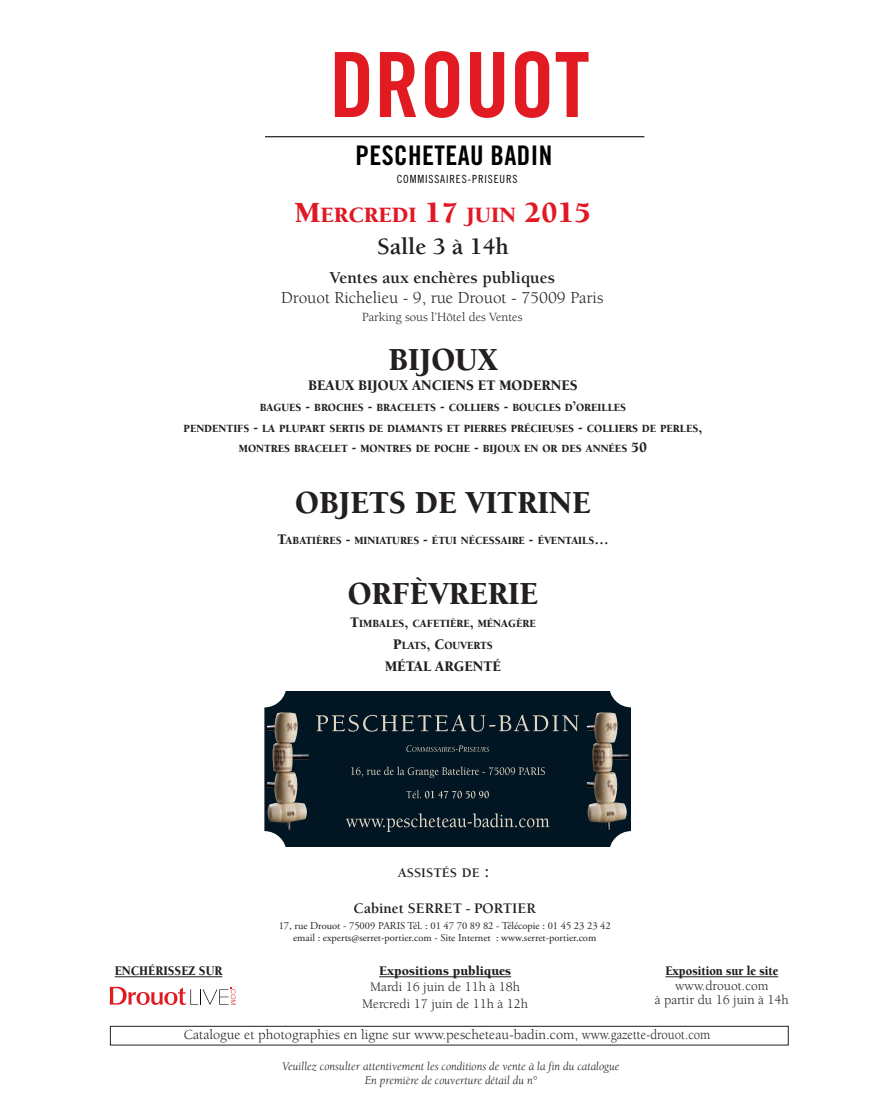
<style>
.page{position:relative;width:881px;height:1113px;background:#fff}
.page>*{position:absolute;margin:0;border:0;box-sizing:border-box;transform-origin:0 0}
.t1{font:90px "Trade Gothic LT Std Bd Cn 20";color:#e21a22}
.t2{font:900 33px "Berkeley";color:#231f20;scale:.95 1}
.t3{font:27px "Trade Gothic LT Std Bd Cn 20";letter-spacing:.015em;color:#000}
.t4{font:700 24px "Berkeley";color:#231f20}
.t5{font:900 22.5px "Berkeley";color:#e01925}
.t6{font:17.25px "Berkeley";color:#231f20}
.t7{font:700 17.25px "Berkeley";color:#231f20}
.t8{font:900 15px "Berkeley";color:#231f20;scale:.95 1}
.t9{font:700 15px "Berkeley";color:#231f20}
.t10{font:14.25px "Berkeley";color:#231f20}
.t11{font:13.5px/16.2px "Berkeley";color:#231f20;text-align:center}
.t12{font:900 13.5px "Berkeley";color:#231f20;scale:.9 1}
.t13{font:900 13.5px "Berkeley";color:#231f20}
.t14{font:700 13.5px "Berkeley";color:#231f20}
.t15{font:12.9px "Berkeley";color:#231f20}
.t16{font:italic 12px/14.4px "Berkeley";color:#231f20;text-align:center}
.t17{font:900 11.25px/20.7px "Berkeley";color:#231f20;text-align:center;scale:.95 1}
.t18{font:11.25px "Trade Gothic LT Std Cn 18";letter-spacing:.075em;color:#000}
.t19{font:10.5px/12.6px "Adobe Garamond Pro";color:#231f20;text-align:center}
.s1{font-size:30px}
.s2{font-size:15px}
.s3{font-size:18px}
</style>
<div class="page">
<div style="left:110px;top:1026px;width:678px;height:19px;border:1px solid #231f20"></div>
<svg style="left:264px;top:691px;width:366px;height:156px;background:#182931"></svg>
<svg style="left:316px;top:715px;width:262px;height:17px;background:#303e44"></svg>
<svg style="left:406px;top:745px;width:83px;height:7px"></svg>
<svg style="left:351px;top:766px;width:193px;height:12px;background:#213139"></svg>
<svg style="left:406px;top:790px;width:82px;height:8px"></svg>
<svg style="left:345px;top:813px;width:204px;height:19px;background:#23333a"></svg>
<img style="left:267px;top:712px;width:18px;height:32px">
<img style="left:586px;top:712px;width:19px;height:32px">
<hr style="left:265px;top:136px;width:379px;height:1px;background:#000">
<svg style="left:110px;top:987px;width:125px;height:18px"></svg>
<hr style="left:115px;top:976px;width:107px;height:1px;background:#231f20">
<hr style="left:379px;top:976px;width:132px;height:1px;background:#231f20">
<hr style="left:665px;top:976px;width:113px;height:1px;background:#231f20">
<h1 class="t1" style="left:329px;top:52px;width:262px">DROUOT</h1>
<h3 class="t3" style="left:355px;top:146px;width:198px">PESCHETEAU BADIN</h3>
<p class="t18" style="left:396px;top:175px;width:122px">COMMISSAIRES-PRISEURS</p>
<h3 class="t5" style="left:295px;top:206px;width:298px"><span class="s1">M</span>ERCREDI <span class="s1">17</span> JUIN <span class="s1">2015</span></h3>
<h3 class="t4" style="left:377px;top:237px;width:133px">Salle 3 à 14h</h3>
<h3 class="t7" style="left:329px;top:270px;width:227px">Ventes aux enchères publiques</h3>
<h3 class="t6" style="left:281px;top:291px;width:323px">Drouot Richelieu - 9, rue Drouot - 75009 Paris</h3>
<p class="t15" style="left:362px;top:312px;width:162px">Parking sous l’Hôtel des Ventes</p>
<h2 class="t2" style="left:388px;top:346px;width:116px">BIJOUX</h2>
<h3 class="t8" style="left:308px;top:380px;width:285px">BEAUX BIJOUX ANCIENS ET MODERNES</h3>
<p class="t17" style="left:183px;top:398px;width:547px">BAGUES <span class="s2">-</span> BROCHES <span class="s2">-</span> BRACELETS <span class="s2">-</span> COLLIERS <span class="s2">-</span> BOUCLES D<span class="s2">’</span>OREILLES<br>PENDENTIFS <span class="s2">-</span> LA PLUPART SERTIS DE DIAMANTS ET PIERRES PRÉCIEUSES <span class="s2">-</span> COLLIERS DE PERLES<span class="s2">,<br></span>MONTRES BRACELET <span class="s2">-</span> MONTRES DE POCHE <span class="s2">-</span> BIJOUX EN OR DES ANNÉES <span class="s2">50</span></p>
<h2 class="t2" style="left:295px;top:489px;width:312px">OBJETS DE VITRINE</h2>
<p class="t17" style="left:277px;top:531px;width:350px"><span class="s2">T</span>ABATIÈRES <span class="s2">-</span> MINIATURES <span class="s2">-</span> ÉTUI NÉCESSAIRE <span class="s2">-</span> ÉVENTAILS<span class="s2">…</span></p>
<h2 class="t2" style="left:347px;top:581px;width:202px">ORFÈVRERIE</h2>
<p class="t17" style="left:350px;top:613px;width:197px;line-height:22.2px"><span class="s2">T</span>IMBALES<span class="s2">,</span> CAFETIÈRE<span class="s2">,</span> MÉNAGÈRE<br><span class="s2">P</span>LATS<span class="s2">, C</span>OUVERTS</p>
<h3 class="t8" style="left:385px;top:660px;width:123px">MÉTAL ARGENTÉ</h3>
<p class="t14" style="left:397px;top:867px;width:93px">ASSISTÉS DE <span class="s3">:</span></p>
<h3 class="t9" style="left:353px;top:903px;width:184px">Cabinet SERRET - PORTIER</h3>
<p class="t19" style="left:278px;top:920px;width:333px">17, rue Drouot - 75009 PARIS Tél. : 01 47 70 89 82 - Télécopie : 01 45 23 23 42 email : experts@serret-portier.com - Site Internet : www.serret-portier.com</p>
<p class="t12" style="left:115px;top:966px;width:121px">ENCHÉRISSEZ SUR</p>
<p class="t13" style="left:379px;top:966px;width:133px">Expositions publiques</p>
<p class="t11" style="left:362px;top:980px;width:167px">Mardi 16 juin de 11h à 18h<br>Mercredi 17 juin de 11h à 12h</p>
<p class="t12" style="left:665px;top:966px;width:127px">Exposition sur le site</p>
<p class="t11" style="left:654px;top:979px;width:135px;line-height:14.2px">www.drouot.com<br>à partir du 16 juin à 14h</p>
<p class="t10" style="left:184px;top:1028px;width:528px">Catalogue et photographies en ligne sur www.pescheteau-badin.com, www.gazette-drouot.com</p>
<p class="t16" style="left:282px;top:1060px;width:339px">Veuillez consulter attentivement les conditions de vente à la fin du catalogue<br>En première de couverture détail du n°</p>
</div>
